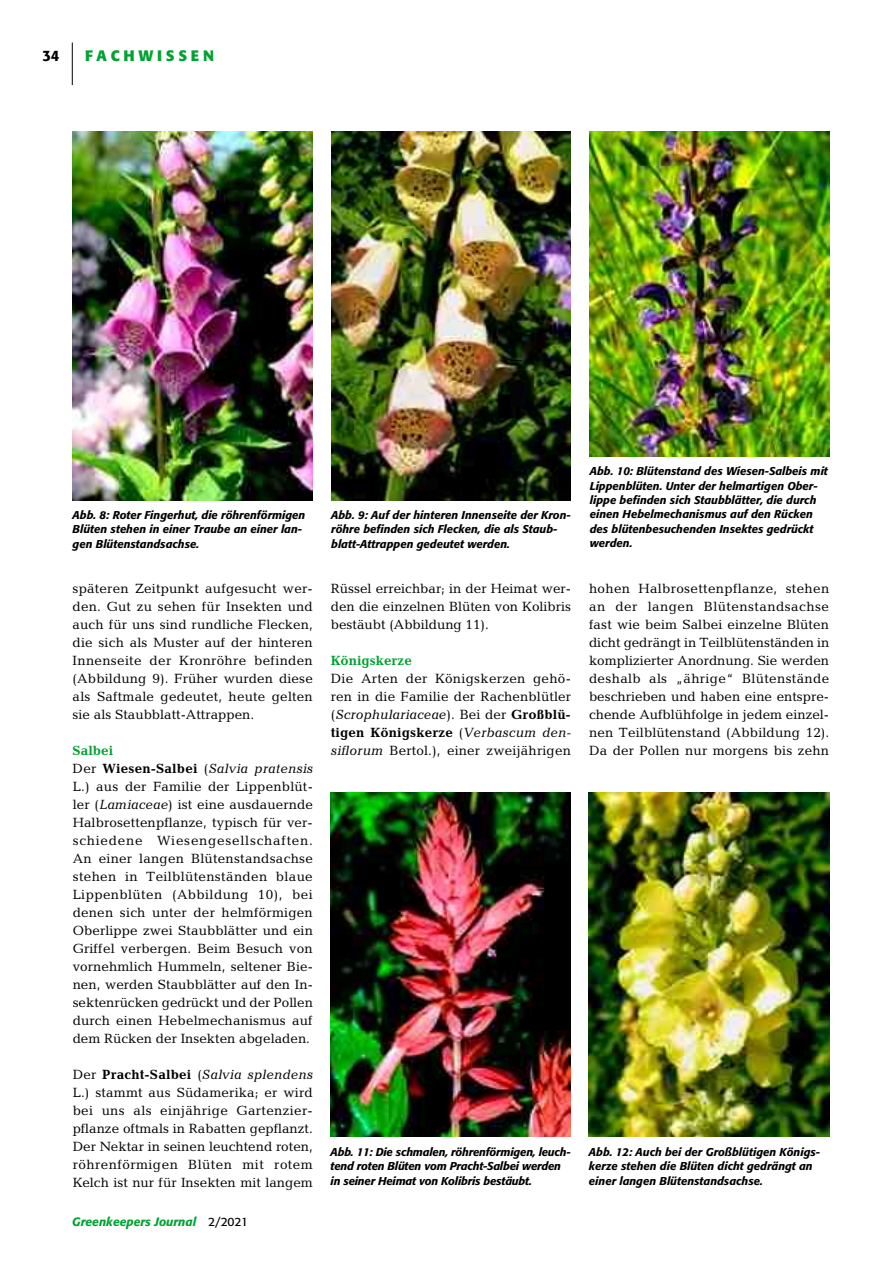
<style>
.page{position:relative;width:893px;height:1263px;background:#fff}
.page>*{position:absolute;margin:0;border:0;box-sizing:border-box;transform-origin:0 0}
.t1{font:700 15px "Formata";letter-spacing:.25em;color:#00a231}
.t2{font:500 15px "Formata";color:#000}
.t3{font:13.5px/18px "Candida";letter-spacing:.01em;color:#000;text-align:justify}
.t4{font:700 13.5px "Candida";color:#00a231}
.t5{font:italic 500 12px "Formata";color:#00a231}
.t6{font:italic 500 11.25px/14.4px "Formata";color:#000}
.s1{font-weight:700;color:#00a231}
.s2{font-weight:700}
.s3{font-style:italic}
.s4{font-weight:400;font-style:normal;color:#000}
</style>
<div class="page">
<hr style="left:72px;top:43px;width:1px;height:42px;background:#000">
<img style="left:331px;top:792px;width:240px;height:345px">
<img style="left:589px;top:792px;width:240px;height:345px">
<img style="left:73px;top:132px;width:240px;height:368px">
<img style="left:590px;top:132px;width:240px;height:324px">
<img style="left:332px;top:132px;width:239px;height:368px">
<p class="t2" style="left:42px;top:46px;width:19px">34</p>
<p class="t1" style="left:85px;top:46px;width:131px">FACHWISSEN</p>
<p class="t6" style="left:73px;top:508px;width:234px">Abb. 8: Roter Fingerhut, die röhrenförmigen<br>Blüten stehen in einer Traube an einer lan&shy;gen Blütenstandsachse.</p>
<p class="t6" style="left:331px;top:508px;width:241px">Abb. 9: Auf der hinteren Innenseite der Kron&shy;röhre befinden sich Flecken, die als Staub&shy;blatt-Attrappen gedeutet werden.</p>
<p class="t6" style="left:590px;top:464px;width:240px">Abb. 10: Blütenstand des Wiesen-Salbeis mit Lippenblüten. Unter der helmartigen Ober&shy;lippe befinden sich Staubblätter, die durch einen Hebelmechanismus auf den Rücken des blütenbesuchenden Insektes gedrückt werden.</p>
<p class="t3" style="left:73px;top:579px;width:242px">späteren Zeitpunkt aufgesucht wer&shy;den. Gut zu sehen für Insekten und auch für uns sind rundliche Flecken, die sich als Muster auf der hinteren Innenseite der Kronröhre befinden (Abbildung 9). Früher wurden diese als Saftmale gedeutet, heute gelten sie als Staubblatt-Attrappen.</p>
<p class="t3" style="left:73px;top:741px;width:242px;text-align:left"><span class="s1">Salbei<br></span>Der <span class="s2">Wiesen-Salbei</span> (<span class="s3">Salvia pratensis </span>L.) aus der Familie der Lippenblüt&shy;ler (<span class="s3">Lamiaceae</span>) ist eine ausdauernde Halbrosettenpflanze, typisch für ver&shy;schiedene Wiesengesellschaften.<br>An einer langen Blütenstandsachse stehen in Teilblütenständen blaue Lippenblüten (Abbildung 10), bei denen sich unter der helmförmigen Oberlippe zwei Staubblätter und ein Griffel verbergen. Beim Besuch von vornehmlich Hummeln, seltener Bie&shy;nen, werden Staubblätter auf den In&shy;sektenrücken gedrückt und der Pollen durch einen Hebelmechanismus auf dem Rücken der Insekten abgeladen.</p>
<p class="t3" style="left:73px;top:1065px;width:242px">Der <span class="s2">Pracht-Salbei</span> (<span class="s3">Salvia splendens </span>L.) stammt aus Südamerika; er wird bei uns als einjährige Gartenzier&shy;pflanze oftmals in Rabatten gepflanzt.<br>Der Nektar in seinen leuchtend roten, röhrenförmigen Blüten mit rotem Kelch ist nur für Insekten mit langem</p>
<p class="t5" style="left:72px;top:1215px;width:177px">Greenkeepers Journal <span class="s4">2/2021</span></p>
<p class="t3" style="left:331px;top:579px;width:242px">Rüssel erreichbar; in der Heimat wer&shy;den die einzelnen Blüten von Kolibris bestäubt (Abbildung 11).</p>
<p class="t4" style="left:331px;top:652px;width:82px">Königskerze</p>
<p class="t3" style="left:331px;top:669px;width:242px">Die Arten der Königskerzen gehö&shy;ren in die Familie der Rachenblütler (<span class="s3">Scrophulariaceae</span>). Bei der <span class="s2">Großblü&shy;tigen Königskerze</span> (<span class="s3">Verbascum den&shy;siflorum</span> Bertol.), einer zweijährigen</p>
<p class="t3" style="left:589px;top:579px;width:242px">hohen Halbrosettenpflanze, stehen an der langen Blütenstandsachse fast wie beim Salbei einzelne Blüten dicht gedrängt in Teilblütenständen in komplizierter Anordnung. Sie werden deshalb als „ährige“ Blütenstände beschrieben und haben eine entspre&shy;chende Aufblühfolge in jedem einzel&shy;nen Teilblütenstand (Abbildung 12).<br>Da der Pollen nur morgens bis zehn</p>
<p class="t6" style="left:331px;top:1145px;width:242px">Abb. 11: Die schmalen, röhrenförmigen, leuch&shy;tend roten Blüten vom Pracht-Salbei werden in seiner Heimat von Kolibris bestäubt.</p>
<p class="t6" style="left:589px;top:1145px;width:233px">Abb. 12: Auch bei der Großblütigen Königs&shy;kerze stehen die Blüten dicht gedrängt an einer langen Blütenstandsachse.</p>
</div>
